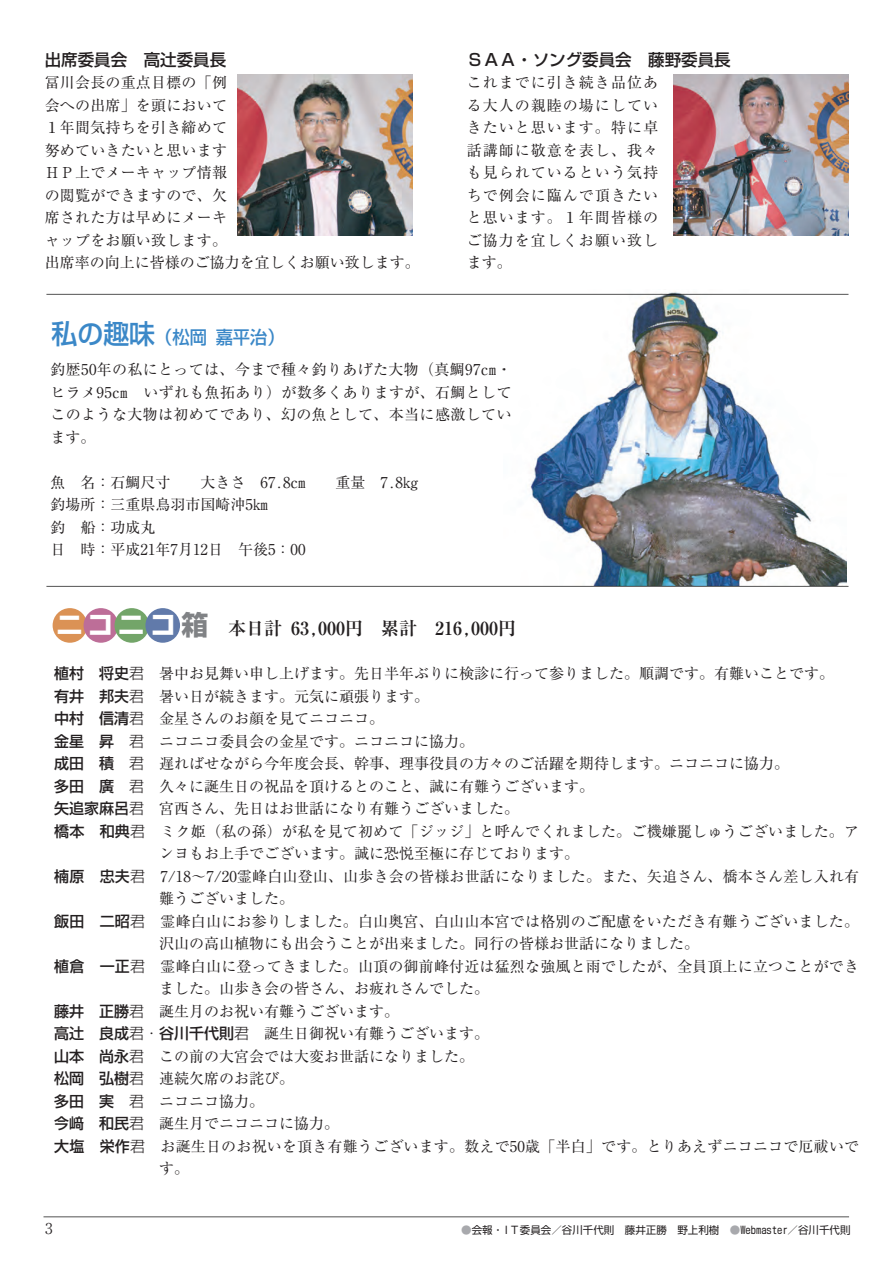
<style>
.page{position:relative;width:893px;height:1263px;background:#fff}
.page>*{position:absolute;margin:0;border:0;box-sizing:border-box;transform-origin:0 0}
.t1{font:700 18px "Ryumin Pro";color:#231f20}
.t2{font:500 18px "Shin Go Pro";color:#3b88c8;scale:.96 1}
.t3{font:500 16.5px "Shin Go Pro";color:#231f20}
.t4{font:15px/22.5px "Ryumin Pro";color:#231f20}
.t5{font:300 15px "Ryumin Pro";color:#231f20}
.t6{font:10.5px "Shin Go Pro";color:#231f20}
.s1{font-size:27px}
.s2{font-family:"Shin Go Pro";font-size:27px;color:#fff}
.s3{font-family:"Shin Go Pro";font-size:27px;color:#808285}
.s4{font-family:"Shin Go Pro";font-weight:500}
.s5{font-family:"Shin Go Pro";font-weight:300}
.s6{color:#a8a9ad}
</style>
<div class="page">
<hr style="left:44px;top:1216px;width:805px;height:1px;background:#666">
<div style="left:53px;top:608px;width:34px;height:35px;background:#db9255;border-radius:50%"></div>
<div style="left:84px;top:608px;width:34px;height:35px;background:#bd6e98;border-radius:50%"></div>
<div style="left:114px;top:608px;width:35px;height:35px;background:#73a569;border-radius:50%"></div>
<div style="left:145px;top:608px;width:35px;height:35px;background:#617aaa;border-radius:50%"></div>
<hr style="left:46px;top:586px;width:802px;height:1px;background:#666">
<hr style="left:46px;top:294px;width:802px;height:1px;background:#666">
<img style="left:238px;top:74px;width:175px;height:161px">
<img style="left:674px;top:74px;width:175px;height:161px">
<img style="left:503px;top:291px;width:343px;height:295px">
<p class="t3" style="left:45px;top:46px;width:183px">出席委員会 高辻委員長</p>
<p class="t4" style="left:45px;top:70px;width:377px">冨川会長の重点目標の「例<br>会への出席」を頭において<br>１年間気持ちを引き締めて<br>努めていきたいと思います。<br>ＨＰ上でメーキャップ情報<br>の閲覧ができますので、欠<br>席された方は早めにメーキ<br>ャップをお願い致します。<br>出席率の向上に皆様のご協力を宜しくお願い致します。</p>
<p class="t3" style="left:467px;top:46px;width:265px">ＳＡＡ・ソング委員会 藤野委員長</p>
<p class="t4" style="left:467px;top:70px;width:193px;text-align:justify">これまでに引き続き品位ある大人の親睦の場にしていきたいと思います。特に卓話講師に敬意を表し、我々も見られているという気持ちで例会に臨んで頂きたいと思います。１年間皆様のご協力を宜しくお願い致します。</p>
<p class="t2" style="left:52px;top:322px;width:245px"><span class="s1">私の趣味</span>（松岡嘉平治）</p>
<p class="t4" style="left:51px;top:358px;width:463px;text-align:justify">釣歴50年の私にとっては、今まで種々釣りあげた大物（真鯛97cm・ヒラメ95cm いずれも魚拓あり）が数多くありますが、石鯛としてこのような大物は初めてであり、幻の魚として、本当に感激しています。</p>
<p class="t4" style="left:51px;top:470px;width:121px">魚 名：石鯛尺寸</p>
<p class="t4" style="left:201px;top:470px;width:106px">大きさ 67.8cm</p>
<p class="t4" style="left:336px;top:470px;width:84px">重量 7.8kg</p>
<p class="t4" style="left:51px;top:493px;width:256px">釣場所：三重県鳥羽市国崎沖5km<br>釣 船：功成丸<br>日 時：平成21年7月12日 午後5：00</p>
<p class="t1" style="left:56px;top:614px;width:461px"><span class="s2">ニコニコ</span><span class="s3">箱</span> 本日計 63,000円 累計 216,000円</p>
<p class="t4" style="left:54px;top:661px;width:781px"><span class="s4">植村 将史</span><span class="s5">君</span> 暑中お見舞い申し上げます。先日半年ぶりに検診に行って参りました。順調です。有難いことです。</p>
<p class="t4" style="left:54px;top:684px;width:376px"><span class="s4">有井 邦夫</span><span class="s5">君</span> 暑い日が続きます。元気に頑張ります。</p>
<p class="t4" style="left:54px;top:706px;width:331px"><span class="s4">中村 信清</span><span class="s5">君</span> 金星さんのお顔を見てニコニコ。</p>
<p class="t4" style="left:54px;top:729px;width:421px"><span class="s4">金星 昇</span> <span class="s5">君</span> ニコニコ委員会の金星です。ニコニコに協力。</p>
<p class="t4" style="left:54px;top:751px;width:736px"><span class="s4">成田 積</span> <span class="s5">君</span> 遅ればせながら今年度会長、幹事、理事役員の方々のご活躍を期待します。ニコニコに協力。</p>
<p class="t4" style="left:54px;top:774px;width:541px"><span class="s4">多田 廣</span> <span class="s5">君</span> 久々に誕生日の祝品を頂けるとのこと、誠に有難うございます。</p>
<p class="t4" style="left:54px;top:796px;width:466px"><span class="s4">矢追家麻呂</span><span class="s5">君</span> 宮西さん、先日はお世話になり有難うございました。</p>
<p class="t4" style="left:54px;top:819px;width:806px"><span class="s4">橋本 和典</span><span class="s5">君</span> ミク姫（私の孫）が私を見て初めて「ジッジ」と呼んでくれました。ご機嫌麗しゅうございました。ア</p>
<p class="t4" style="left:159px;top:841px;width:421px">ンヨもお上手でございます。誠に恐悦至極に存じております。</p>
<p class="t4" style="left:54px;top:864px;width:806px"><span class="s4">楠原 忠夫</span><span class="s5">君</span> 7/18～7/20霊峰白山登山、山歩き会の皆様お世話になりました。また、矢追さん、橋本さん差し入れ有</p>
<p class="t4" style="left:159px;top:886px;width:136px">難うございました。</p>
<p class="t4" style="left:54px;top:909px;width:806px"><span class="s4">飯田 二昭</span><span class="s5">君</span> 霊峰白山にお参りしました。白山奥宮、白山山本宮では格別のご配慮をいただき有難うございました。</p>
<p class="t4" style="left:159px;top:931px;width:541px">沢山の高山植物にも出会うことが出来ました。同行の皆様お世話になりました。</p>
<p class="t4" style="left:54px;top:954px;width:806px"><span class="s4">植倉 一正</span><span class="s5">君</span> 霊峰白山に登ってきました。山頂の御前峰付近は猛烈な強風と雨でしたが、全員頂上に立つことができ</p>
<p class="t4" style="left:159px;top:976px;width:331px">ました。山歩き会の皆さん、お疲れさんでした。</p>
<p class="t4" style="left:54px;top:999px;width:346px"><span class="s4">藤井 正勝</span><span class="s5">君</span> 誕生月のお祝い有難うございます。</p>
<p class="t4" style="left:54px;top:1021px;width:436px"><span class="s4">高辻 良成</span><span class="s5">君・</span><span class="s4">谷川千代則</span><span class="s5">君</span> 誕生日御祝い有難うございます。</p>
<p class="t4" style="left:54px;top:1044px;width:421px"><span class="s4">山本 尚永</span><span class="s5">君</span> この前の大宮会では大変お世話になりました。</p>
<p class="t4" style="left:54px;top:1066px;width:241px"><span class="s4">松岡 弘樹</span><span class="s5">君</span> 連続欠席のお詫び。</p>
<p class="t4" style="left:54px;top:1089px;width:211px"><span class="s4">多田 実</span> <span class="s5">君</span> ニコニコ協力。</p>
<p class="t4" style="left:54px;top:1111px;width:286px"><span class="s4">今﨑 和民</span><span class="s5">君</span> 誕生月でニコニコに協力。</p>
<p class="t4" style="left:54px;top:1134px;width:806px"><span class="s4">大塩 栄作</span><span class="s5">君</span> お誕生日のお祝いを頂き有難うございます。数えで50歳「半白」です。とりあえずニコニコで厄祓いで</p>
<p class="t4" style="left:159px;top:1156px;width:31px">す。</p>
<p class="t5" style="left:45px;top:1217px;width:9px">3</p>
<p class="t6" style="left:461px;top:1221px;width:391px"><span class="s6">●</span>会報・ＩＴ委員会／谷川千代則 藤井正勝 野上利樹 <span class="s6">●</span>Webmaster／谷川千代則</p>
</div>
